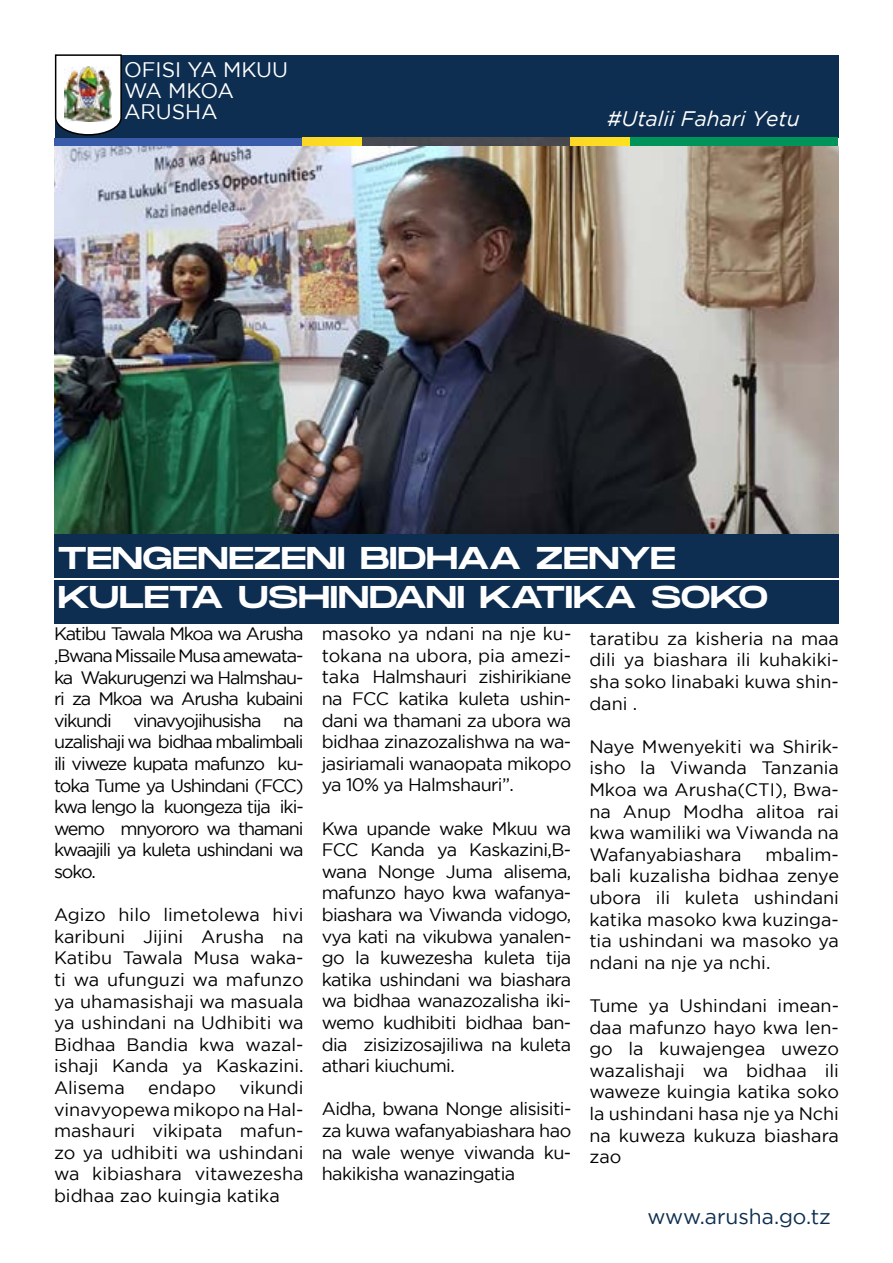
<style>
.page{position:relative;width:893px;height:1263px;background:#fff}
.page>*{position:absolute;margin:0;border:0;box-sizing:border-box;transform-origin:0 0}
.t1{font:31.5px/39.6px "Monument Extended";letter-spacing:-.01em;color:#fff}
.t2{font:21px/21px "Gotham";color:#fff}
.t3{font:italic 21px "Gotham";color:#fff}
.t4{font:21px "Gotham";color:#0d2e50}
.t5{font:18px/21.6px "Gotham";letter-spacing:-.01em;color:#000;text-align:justify}
</style>
<div class="page">
<div style="left:55px;top:55px;width:783px;height:82px;background:#0d2e50"></div>
<div style="left:54px;top:138px;width:249px;height:12px;background:#3a5ba9"></div>
<div style="left:361px;top:137px;width:210px;height:9px;background:#494a50"></div>
<div style="left:629px;top:138px;width:209px;height:11px;background:#00945a"></div>
<div style="left:303px;top:138px;width:59px;height:11px;background:#fcdc23"></div>
<div style="left:571px;top:137px;width:58px;height:12px;background:#fcdc23"></div>
<svg style="left:54px;top:54px;width:68px;height:82px;background:#c3c6c9"></svg>
<img style="left:64px;top:66px;width:47px;height:55px">
<img style="left:54px;top:146px;width:785px;height:388px">
<div style="left:54px;top:580px;width:785px;height:44px;background:#0d2e50"></div>
<div style="left:54px;top:534px;width:785px;height:44px;background:#0d2e50"></div>
<p class="t2" style="left:124px;top:59px;width:166px">OFISI YA MKUU<br>WA MKOA<br>ARUSHA</p>
<p class="t3" style="left:607px;top:106px;width:194px">#Utalii Fahari Yetu</p>
<h1 class="t1" style="left:58px;top:537px;width:712px">TENGENEZENI BIDHAA ZENYE<br>KULETA USHINDANI KATIKA SOKO</h1>
<p class="t5" style="left:54px;top:623px;width:251px">Katibu Tawala Mkoa wa Arusha ,Bwana Missaile Musa amewata&shy;ka Wakurugenzi wa Halmshau&shy;ri za Mkoa wa Arusha kubaini vikundi vinavyojihusisha na uzalishaji wa bidhaa mbalimbali ili viweze kupata mafunzo ku&shy;toka Tume ya Ushindani (FCC) kwa lengo la kuongeza tija iki&shy;wemo mnyororo wa thamani kwaajili ya kuleta ushindani wa soko.</p>
<p class="t5" style="left:54px;top:904px;width:251px">Agizo hilo limetolewa hivi karibuni Jijini Arusha na Katibu Tawala Musa waka&shy;ti wa ufunguzi wa mafunzo ya uhamasishaji wa masuala ya ushindani na Udhibiti wa Bidhaa Bandia kwa wazal&shy;ishaji Kanda ya Kaskazini.<br>Alisema</p>
<p class="t5" style="left:54px;top:1076px;width:251px;text-indent:185px">vikundi vinavyopewa mikopo na Hal&shy;mashauri vikipata mafun&shy;zo ya udhibiti wa ushindani wa kibiashara vitawezesha bidhaa zao kuingia katika</p>
<p class="t5" style="left:148px;top:1076px;width:69px">endapo</p>
<p class="t5" style="left:322px;top:623px;width:251px">masoko ya ndani na nje ku&shy;tokana na ubora, pia amezi&shy;taka Halmshauri zishirikiane na FCC katika kuleta ushin&shy;dani wa thamani za ubora wa bidhaa zinazozalishwa na wa&shy;jasiriamali wanaopata mikopo ya 10% ya Halmshauri”.</p>
<p class="t5" style="left:322px;top:817px;width:251px">Kwa upande wake Mkuu wa FCC Kanda ya Kaskazini,B&shy;wana Nonge Juma alisema, mafunzo hayo kwa wafanya&shy;biashara wa Viwanda vidogo, vya kati na vikubwa yanalen&shy;go la kuwezesha kuleta tija katika ushindani wa biashara wa bidhaa wanazozalisha iki&shy;wemo kudhibiti bidhaa ban&shy;dia zisizizosajiliwa na kuleta athari kiuchumi.</p>
<p class="t5" style="left:322px;top:1098px;width:251px">Aidha, bwana Nonge alisisiti&shy;za kuwa wafanyabiashara hao na wale wenye viwanda ku&shy;hakikisha wanazingatia</p>
<p class="t5" style="left:589px;top:627px;width:251px">taratibu za kisheria na maa dili ya biashara ili kuhakiki&shy;sha soko linabaki kuwa shin&shy;dani .</p>
<p class="t5" style="left:589px;top:735px;width:251px">Naye Mwenyekiti wa Shirik&shy;isho la Viwanda Tanzania Mkoa wa Arusha(CTI), Bwa&shy;na Anup Modha alitoa rai kwa wamiliki wa Viwanda na Wafanyabiashara</p>
<p class="t5" style="left:589px;top:843px;width:251px;text-indent:176px">mbalim&shy;bali kuzalisha bidhaa zenye ubora ili kuleta ushindani katika masoko kwa kuzinga&shy;tia ushindani wa masoko ya ndani na nje ya nchi.</p>
<p class="t5" style="left:589px;top:994px;width:251px">Tume ya Ushindani imean&shy;daa mafunzo hayo kwa len&shy;go la kuwajengea uwezo wazalishaji wa bidhaa ili waweze kuingia katika soko la ushindani hasa nje ya Nchi na kuweza kukuza biashara zao</p>
<p class="t4" style="left:647px;top:1205px;width:185px">www.arusha.go.tz</p>
</div>
